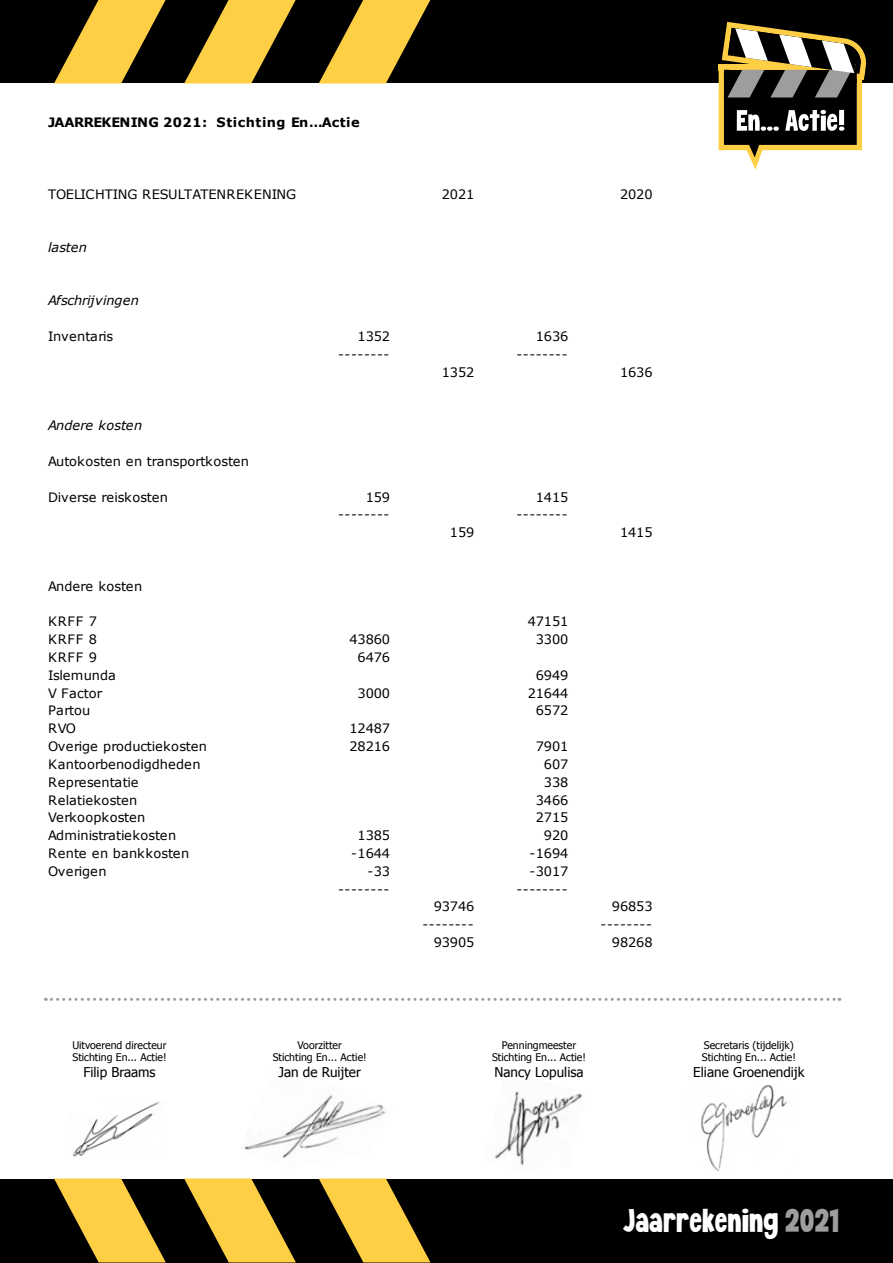
<style>
.page{position:relative;width:893px;height:1263px;background:#fff}
.page>*{position:absolute;margin:0;border:0;box-sizing:border-box;transform-origin:0 0}
.t1{font:39px "KG Crossing A Line";color:#fff}
.t2{font:13.5px "Tahoma";color:#000}
.t3{font:12.9px "Verdana";letter-spacing:-.01em;color:#000}
.t4{font:12.9px "Verdana";letter-spacing:.02em;color:#000}
.t5{font:700 12.9px "Verdana";letter-spacing:.035em;color:#000}
.t6{font:italic 12.9px "Verdana";letter-spacing:-.01em;color:#000}
.t7{font:10.5px/12px "Tahoma";color:#000}
.s1{color:#9d9d9c}
</style>
<div class="page">
<div style="left:0;top:0;width:893px;height:83px;background:#000"></div>
<div style="left:0;top:1178px;width:893px;height:84px;background:#000"></div>
<svg style="left:719px;top:22px;width:148px;height:148px"></svg>
<svg style="left:319px;top:0;width:112px;height:83px"></svg>
<svg style="left:184px;top:0;width:112px;height:83px"></svg>
<svg style="left:54px;top:0;width:112px;height:83px"></svg>
<svg style="left:319px;top:1178px;width:112px;height:84px"></svg>
<svg style="left:184px;top:1178px;width:112px;height:84px"></svg>
<svg style="left:54px;top:1178px;width:112px;height:84px"></svg>
<img style="left:72px;top:1101px;width:89px;height:56px">
<img style="left:244px;top:1095px;width:141px;height:63px">
<img style="left:494px;top:1091px;width:89px;height:75px">
<img style="left:701px;top:1085px;width:86px;height:86px">
<svg style="left:45px;top:998px;width:795px;height:3px"></svg>
<p class="t5" style="left:48px;top:113px;width:313px">JAARREKENING 2021: Stichting En…Actie</p>
<p class="t3" style="left:48px;top:185px;width:250px">TOELICHTING RESULTATENREKENING</p>
<p class="t3" style="left:442px;top:185px;width:34px">2021</p>
<p class="t3" style="left:620px;top:185px;width:34px">2020</p>
<p class="t6" style="left:48px;top:238px;width:40px">lasten</p>
<p class="t6" style="left:48px;top:292px;width:92px">Afschrijvingen</p>
<p class="t3" style="left:48px;top:328px;width:67px">Inventaris</p>
<p class="t3" style="left:358px;top:328px;width:34px">1352</p>
<p class="t3" style="left:536px;top:328px;width:34px">1636</p>
<p class="t3" style="left:338px;top:345px;width:53px">--------</p>
<p class="t3" style="left:516px;top:345px;width:53px">--------</p>
<p class="t3" style="left:442px;top:363px;width:34px">1352</p>
<p class="t3" style="left:620px;top:363px;width:34px">1636</p>
<p class="t6" style="left:48px;top:417px;width:96px">Andere kosten</p>
<p class="t3" style="left:48px;top:452px;width:202px">Autokosten en transportkosten</p>
<p class="t3" style="left:48px;top:488px;width:121px">Diverse reiskosten</p>
<p class="t3" style="left:366px;top:488px;width:26px">159</p>
<p class="t3" style="left:536px;top:488px;width:34px">1415</p>
<p class="t3" style="left:338px;top:506px;width:53px">--------</p>
<p class="t3" style="left:516px;top:506px;width:53px">--------</p>
<p class="t3" style="left:450px;top:524px;width:26px">159</p>
<p class="t3" style="left:620px;top:524px;width:34px">1415</p>
<p class="t3" style="left:48px;top:577px;width:96px">Andere kosten</p>
<p class="t3" style="left:48px;top:613px;width:50px">KRFF 7</p>
<p class="t3" style="left:528px;top:613px;width:42px">47151</p>
<p class="t3" style="left:48px;top:630px;width:50px">KRFF 8</p>
<p class="t3" style="left:349px;top:630px;width:42px">43860</p>
<p class="t3" style="left:536px;top:630px;width:34px">3300</p>
<p class="t3" style="left:48px;top:648px;width:50px">KRFF 9</p>
<p class="t3" style="left:358px;top:648px;width:34px">6476</p>
<p class="t3" style="left:48px;top:666px;width:69px">Islemunda</p>
<p class="t3" style="left:536px;top:666px;width:34px">6949</p>
<p class="t3" style="left:48px;top:684px;width:56px">V Factor</p>
<p class="t3" style="left:358px;top:684px;width:34px">3000</p>
<p class="t3" style="left:528px;top:684px;width:42px">21644</p>
<p class="t3" style="left:48px;top:702px;width:44px">Partou</p>
<p class="t3" style="left:536px;top:702px;width:34px">6572</p>
<p class="t3" style="left:48px;top:720px;width:30px">RVO</p>
<p class="t3" style="left:349px;top:720px;width:42px">12487</p>
<p class="t3" style="left:48px;top:737px;width:160px">Overige productiekosten</p>
<p class="t3" style="left:349px;top:737px;width:42px">28216</p>
<p class="t3" style="left:536px;top:737px;width:34px">7901</p>
<p class="t3" style="left:48px;top:755px;width:154px">Kantoorbenodigdheden</p>
<p class="t3" style="left:544px;top:755px;width:26px">607</p>
<p class="t3" style="left:48px;top:773px;width:92px">Representatie</p>
<p class="t3" style="left:544px;top:773px;width:26px">338</p>
<p class="t4" style="left:48px;top:791px;width:91px">Relatiekosten</p>
<p class="t3" style="left:536px;top:791px;width:34px">3466</p>
<p class="t4" style="left:48px;top:809px;width:99px">Verkoopkosten</p>
<p class="t3" style="left:536px;top:809px;width:34px">2715</p>
<p class="t3" style="left:48px;top:826px;width:130px">Administratiekosten</p>
<p class="t3" style="left:358px;top:826px;width:34px">1385</p>
<p class="t3" style="left:544px;top:826px;width:26px">920</p>
<p class="t4" style="left:48px;top:844px;width:143px">Rente en bankkosten</p>
<p class="t3" style="left:351px;top:844px;width:41px">-1644</p>
<p class="t3" style="left:529px;top:844px;width:41px">-1694</p>
<p class="t3" style="left:48px;top:862px;width:60px">Overigen</p>
<p class="t3" style="left:367px;top:862px;width:24px">-33</p>
<p class="t3" style="left:529px;top:862px;width:41px">-3017</p>
<p class="t3" style="left:338px;top:880px;width:53px">--------</p>
<p class="t3" style="left:516px;top:880px;width:53px">--------</p>
<p class="t3" style="left:434px;top:898px;width:42px">93746</p>
<p class="t3" style="left:612px;top:898px;width:42px">96853</p>
<p class="t3" style="left:422px;top:916px;width:53px">--------</p>
<p class="t3" style="left:601px;top:916px;width:53px">--------</p>
<p class="t3" style="left:434px;top:933px;width:42px">93905</p>
<p class="t3" style="left:612px;top:933px;width:42px">98268</p>
<p class="t7" style="left:72px;top:1038px;width:96px">Uitvoerend directeur<br>Stichting En... Actie!</p>
<p class="t2" style="left:83px;top:1063px;width:74px">Filip Braams</p>
<p class="t7" style="left:273px;top:1038px;width:95px;text-align:center">Voorzitter<br>Stichting En... Actie!</p>
<p class="t2" style="left:278px;top:1063px;width:84px">Jan de Ruijter</p>
<p class="t7" style="left:492px;top:1038px;width:95px;text-align:center">Penningmeester<br>Stichting En... Actie!</p>
<p class="t2" style="left:494px;top:1063px;width:91px">Nancy Lopulisa</p>
<p class="t7" style="left:702px;top:1038px;width:95px">Secretaris (tijdelijk)<br>Stichting En... Actie!</p>
<p class="t2" style="left:693px;top:1063px;width:113px">Eliane Groenendijk</p>
<h1 class="t1" style="left:623px;top:1201px;width:218px">Jaarrekening <span class="s1">2021</span></h1>
</div>
